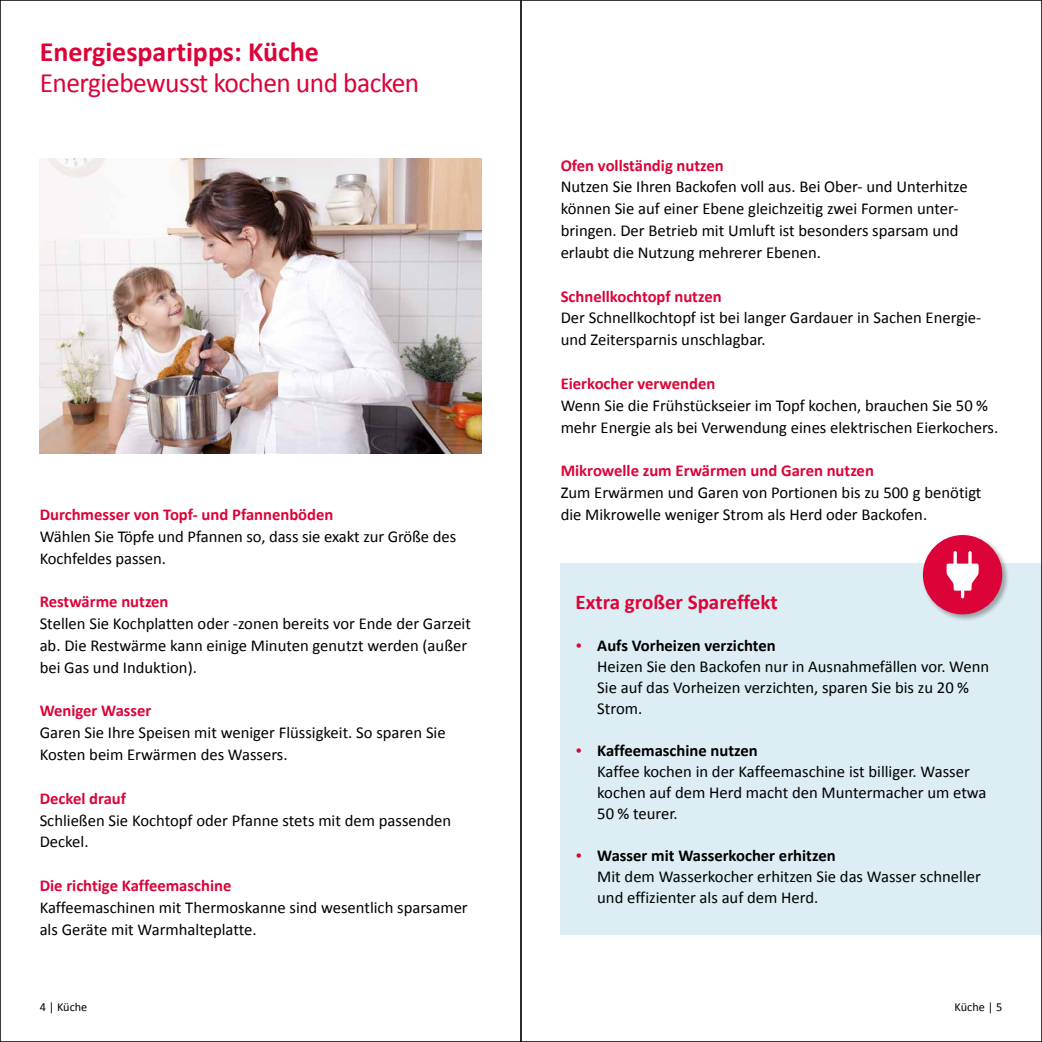
<style>
.page{position:relative;width:1042px;height:1042px;background:#fff}
.page>*{position:absolute;margin:0;border:0;box-sizing:border-box;transform-origin:0 0}
.t1{font:28px "Calibri";letter-spacing:-.02em;color:#dc0338}
.t2{font:700 28px "Calibri";color:#dc0338}
.t3{font:700 21px "Calibri";color:#dc0338}
.t4{font:16.62px/21.9px "Calibri";color:#000}
.t5{font:700 16.62px "Calibri";color:#dc0338}
.t6{font:12.25px "Calibri";color:#000}
.s1{color:#dc0338}
.s2{font-weight:700}
</style>
<div class="page">
<div style="left:561px;top:563px;width:481px;height:371px;background:#dcedf3"></div>
<img style="left:40px;top:159px;width:441px;height:294px">
<div style="left:922px;top:534px;width:87px;height:87px;background:#000;opacity:.3"></div>
<div style="left:923px;top:535px;width:79px;height:79px;background:#dc0338;border-radius:50%"></div>
<svg style="left:946px;top:551px;width:32px;height:47px"></svg>
<h1 class="t2" style="left:40px;top:33px;width:281px">Energiespartipps: Küche</h1>
<h1 class="t1" style="left:40px;top:65px;width:381px">Energiebewusst kochen und backen</h1>
<p class="t5" style="left:40px;top:504px;width:295px">Durchmesser von Topf- und Pfannenböden</p>
<p class="t4" style="left:40px;top:525px;width:418px">Wählen Sie Töpfe und Pfannen so, dass sie exakt zur Größe des<br>Kochfeldes passen.</p>
<p class="t5" style="left:40px;top:591px;width:130px">Restwärme nutzen</p>
<p class="t4" style="left:40px;top:613px;width:433px">Stellen Sie Kochplatten oder -zonen bereits vor Ende der Garzeit ab. Die Restwärme kann einige Minuten genutzt werden (außer bei Gas und Induktion).</p>
<p class="t5" style="left:40px;top:700px;width:113px">Weniger Wasser</p>
<p class="t4" style="left:40px;top:722px;width:407px">Garen Sie Ihre Speisen mit weniger Flüssigkeit. So sparen Sie<br>Kosten beim Erwärmen des Wassers.</p>
<p class="t5" style="left:40px;top:787px;width:88px">Deckel drauf</p>
<p class="t4" style="left:40px;top:809px;width:413px">Schließen Sie Kochtopf oder Pfanne stets mit dem passenden<br>Deckel.</p>
<p class="t5" style="left:40px;top:875px;width:193px">Die richtige Kaffeemaschine</p>
<p class="t4" style="left:40px;top:896px;width:429px">Kaffeemaschinen mit Thermoskanne sind wesentlich sparsamer als Geräte mit Warmhalteplatte.</p>
<p class="t5" style="left:561px;top:154px;width:165px">Ofen vollständig nutzen</p>
<p class="t4" style="left:561px;top:176px;width:408px">Nutzen Sie Ihren Backofen voll aus. Bei Ober- und Unterhitze können Sie auf einer Ebene gleichzeitig zwei Formen unter&shy;bringen. Der Betrieb mit Umluft ist besonders sparsam und erlaubt die Nutzung mehrerer Ebenen.</p>
<p class="t5" style="left:561px;top:285px;width:162px">Schnellkochtopf nutzen</p>
<p class="t4" style="left:561px;top:307px;width:422px">Der Schnellkochtopf ist bei langer Gardauer in Sachen Energie&shy;und Zeitersparnis unschlagbar.</p>
<p class="t5" style="left:561px;top:373px;width:156px">Eierkocher verwenden</p>
<p class="t4" style="left:561px;top:394px;width:439px">Wenn Sie die Frühstückseier im Topf kochen, brauchen Sie 50 % mehr Energie als bei Verwendung eines elektrischen Eierkochers.</p>
<p class="t5" style="left:561px;top:460px;width:315px">Mikrowelle zum Erwärmen und Garen nutzen</p>
<p class="t4" style="left:561px;top:482px;width:422px">Zum Erwärmen und Garen von Portionen bis zu 500 g benötigt die Mikrowelle weniger Strom als Herd oder Backofen.</p>
<p class="t3" style="left:575px;top:589px;width:204px">Extra großer Spareffekt</p>
<p class="t4" style="left:597px;top:635px;width:393px;line-height:21px;text-indent:-22px"><span class="s1">•</span> <span class="s2">Aufs Vorheizen verzichten<br></span>Heizen Sie den Backofen nur in Ausnahmefällen vor. Wenn Sie auf das Vorheizen verzichten, sparen Sie bis zu 20 % Strom.</p>
<p class="t4" style="left:597px;top:740px;width:391px;line-height:21px;text-indent:-22px"><span class="s1">•</span> <span class="s2">Kaffeemaschine nutzen<br></span>Kaffee kochen in der Kaffeemaschine ist billiger. Wasser kochen auf dem Herd macht den Muntermacher um etwa 50 % teurer.</p>
<p class="t4" style="left:597px;top:845px;width:385px;line-height:21px;text-indent:-22px"><span class="s1">•</span> <span class="s2">Wasser mit Wasserkocher erhitzen<br></span>Mit dem Wasserkocher erhitzen Sie das Wasser schneller und effizienter als auf dem Herd.</p>
<p class="t6" style="left:40px;top:999px;width:49px">4 | Küche</p>
<p class="t6" style="left:954px;top:999px;width:49px">Küche | 5</p>
</div>
